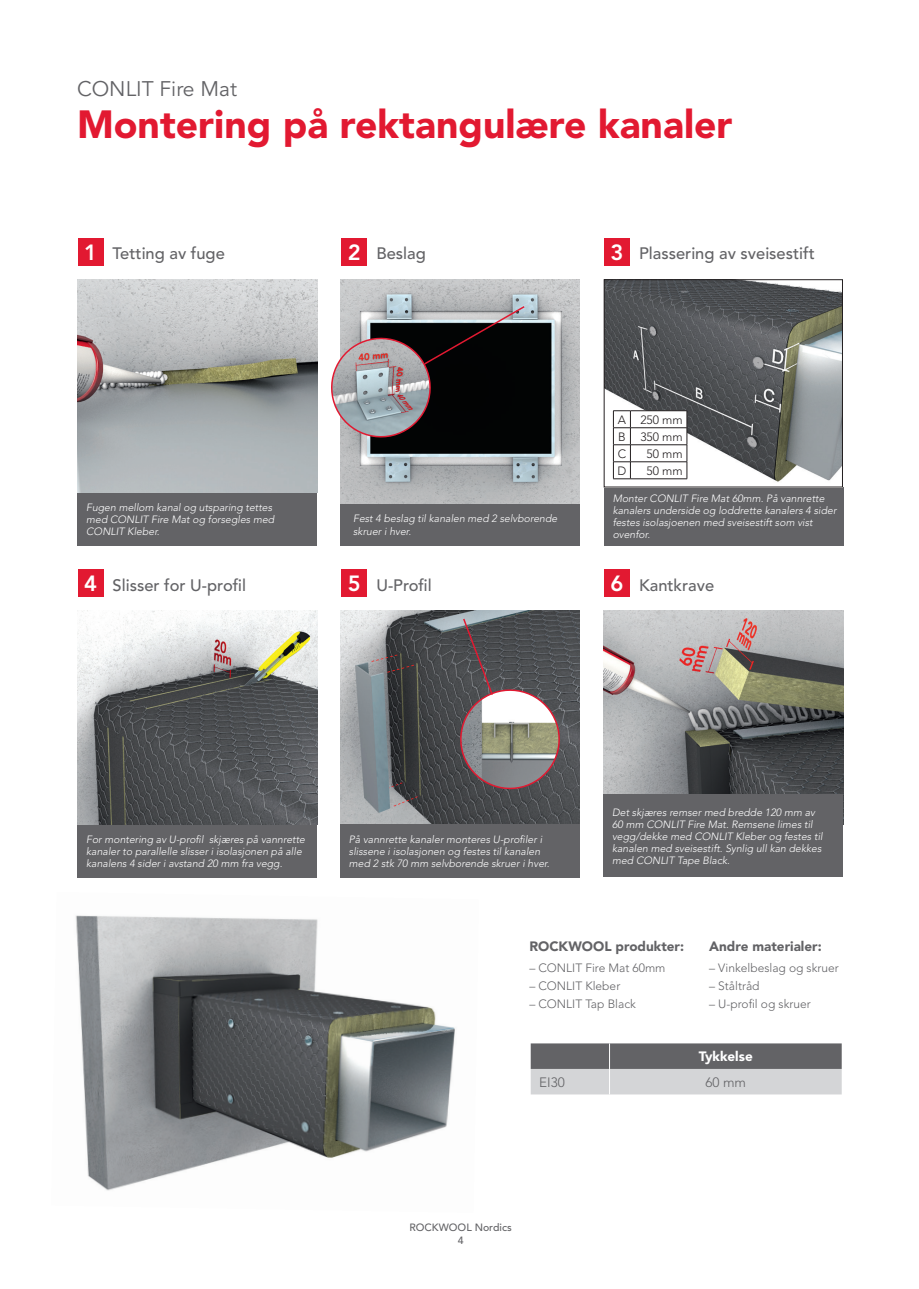
<style>
.page{position:relative;width:919px;height:1289px;background:#fff}
.page>*{position:absolute;margin:0;border:0;box-sizing:border-box;transform-origin:0 0}
.t1{font:900 39px "Avenir LT Std";color:#e21931}
.t2{font:21px "Avenir LT Std";color:#636366}
.t3{font:500 16.5px "Avenir LT Std";color:#636366}
.t4{font:900 13.5px "Avenir LT Std";color:#636366}
.t5{font:900 13.5px "Avenir LT Std";color:#fff}
.t6{font:300 13.5px "Avenir LT Std";color:#636366}
.t7{font:300 12px "Avenir LT Std";color:#636366}
.t8{font:300 12px/17px "Avenir LT Std";color:#231f20;text-align:justify}
.t9{font:italic 300 10.5px/12px "Avenir LT Std";color:#fff}
.t10{font:500 10.5px/12.6px "Avenir LT Std";color:#636366;text-align:center}
.s1{font-weight:800;font-size:21.9px;color:#fff}
</style>
<div class="page">
<img style="left:340px;top:611px;width:239px;height:213px">
<img style="left:75px;top:915px;width:380px;height:276px">
<svg style="left:530px;top:1043px;width:311px;height:51px;background:#9c9c9f"></svg>
<div style="left:78px;top:238px;width:25px;height:27px;background:#e21931"></div>
<div style="left:78px;top:569px;width:25px;height:27px;background:#e21931"></div>
<div style="left:604px;top:238px;width:26px;height:27px;background:#e21931"></div>
<div style="left:604px;top:569px;width:26px;height:27px;background:#e21931"></div>
<div style="left:341px;top:238px;width:26px;height:27px;background:#e21931"></div>
<div style="left:341px;top:569px;width:26px;height:27px;background:#e21931"></div>
<div style="left:78px;top:492px;width:239px;height:53px;background:#636366"></div>
<div style="left:78px;top:824px;width:239px;height:53px;background:#636366"></div>
<div style="left:340px;top:503px;width:239px;height:42px;background:#636366"></div>
<div style="left:340px;top:824px;width:239px;height:53px;background:#636366"></div>
<div style="left:604px;top:487px;width:239px;height:58px;background:#636366"></div>
<img style="left:78px;top:280px;width:239px;height:212px">
<img style="left:340px;top:280px;width:239px;height:223px">
<img style="left:603px;top:611px;width:239px;height:183px">
<img style="left:606px;top:281px;width:234px;height:201px">
<div style="left:604px;top:279px;width:238px;height:208px;border:1px solid #231f20"></div>
<img style="left:78px;top:611px;width:239px;height:213px">
<svg style="left:613px;top:410px;width:74px;height:69px"></svg>
<hr style="left:630px;top:478px;width:57px;height:1px;background:#231f20">
<svg style="left:331px;top:305px;width:195px;height:138px;background:#5c5a5c"></svg>
<svg style="left:454px;top:617px;width:111px;height:178px;background:#757271"></svg>
<div style="left:603px;top:794px;width:239px;height:83px;background:#636366"></div>
<h2 class="t2" style="left:77px;top:77px;width:161px">CONLIT Fire Mat</h2>
<h1 class="t1" style="left:77px;top:101px;width:657px">Montering på rektangulære kanaler</h1>
<h3 class="t3" style="left:84px;top:244px;width:142px"><span class="s1">1</span> Tetting av fuge</h3>
<p class="t9" style="left:86px;top:501px;width:189px">Fugen mellom kanal og utsparing tettes med CONLIT Fire Mat og forsegles med<br>CONLIT Kleber.</p>
<h3 class="t3" style="left:84px;top:575px;width:163px"><span class="s1">4</span> Slisser for U-profil</h3>
<h3 class="t3" style="left:348px;top:244px;width:80px"><span class="s1">2</span> Beslag</h3>
<h3 class="t3" style="left:610px;top:244px;width:206px"><span class="s1">3</span> Plassering av sveisestift</h3>
<p class="t9" style="left:353px;top:511px;width:206px;line-height:13.5px">Fest 4 beslag til kanalen med 2 selvborende skruer i hver.</p>
<h3 class="t3" style="left:348px;top:575px;width:85px"><span class="s1">5</span> U-Profil</h3>
<p class="t8" style="left:617px;top:411px;width:66px">A 250 mm B 350 mm C</p>
<p class="t8" style="left:646px;top:445px;width:38px">50 mm</p>
<p class="t8" style="left:617px;top:462px;width:10px">D</p>
<p class="t8" style="left:646px;top:462px;width:38px">50 mm</p>
<p class="t9" style="left:612px;top:493px;width:225px">Monter CONLIT Fire Mat 60mm. På vannrette kanalers underside og loddrette kanalers 4 sider festes isolasjoenen med sveisestift som vist ovenfor.</p>
<h3 class="t3" style="left:610px;top:575px;width:105px"><span class="s1">6</span> Kantkrave</h3>
<p class="t9" style="left:86px;top:833px;width:220px">For montering av U-profil skjæres på vannrette kanaler to parallelle slisser i isolasjonen på alle kanalens 4 sider i avstand 20 mm fra vegg.</p>
<p class="t9" style="left:349px;top:833px;width:202px">På vannrette kanaler monteres U-profiler i slissene i isolasjonen og festes til kanalen med 2 stk 70 mm selvborende skruer i hver.</p>
<p class="t9" style="left:612px;top:806px;width:212px">Det skjæres remser med bredde 120 mm av 60 mm CONLIT Fire Mat. Remsene limes til vegg/dekke med CONLIT Kleber og festes til kanalen med sveisestift. Synlig ull kan dekkes med CONLIT Tape Black.</p>
<p class="t4" style="left:529px;top:937px;width:156px">ROCKWOOL produkter:</p>
<p class="t7" style="left:529px;top:960px;width:138px">– CONLIT Fire Mat 60mm</p>
<p class="t7" style="left:529px;top:978px;width:92px">– CONLIT Kleber</p>
<p class="t7" style="left:529px;top:996px;width:108px">– CONLIT Tap Black</p>
<p class="t4" style="left:709px;top:937px;width:114px">Andre materialer:</p>
<p class="t7" style="left:709px;top:960px;width:131px">– Vinkelbeslag og skruer</p>
<p class="t7" style="left:709px;top:978px;width:52px">– Ståltråd</p>
<p class="t7" style="left:709px;top:996px;width:103px">– U-profil og skruer</p>
<p class="t5" style="left:698px;top:1048px;width:56px">Tykkelse</p>
<p class="t6" style="left:539px;top:1074px;width:27px">EI30</p>
<p class="t6" style="left:705px;top:1074px;width:42px">60 mm</p>
<p class="t10" style="left:409px;top:1221px;width:104px">ROCKWOOL Nordics<br>4</p>
</div>
